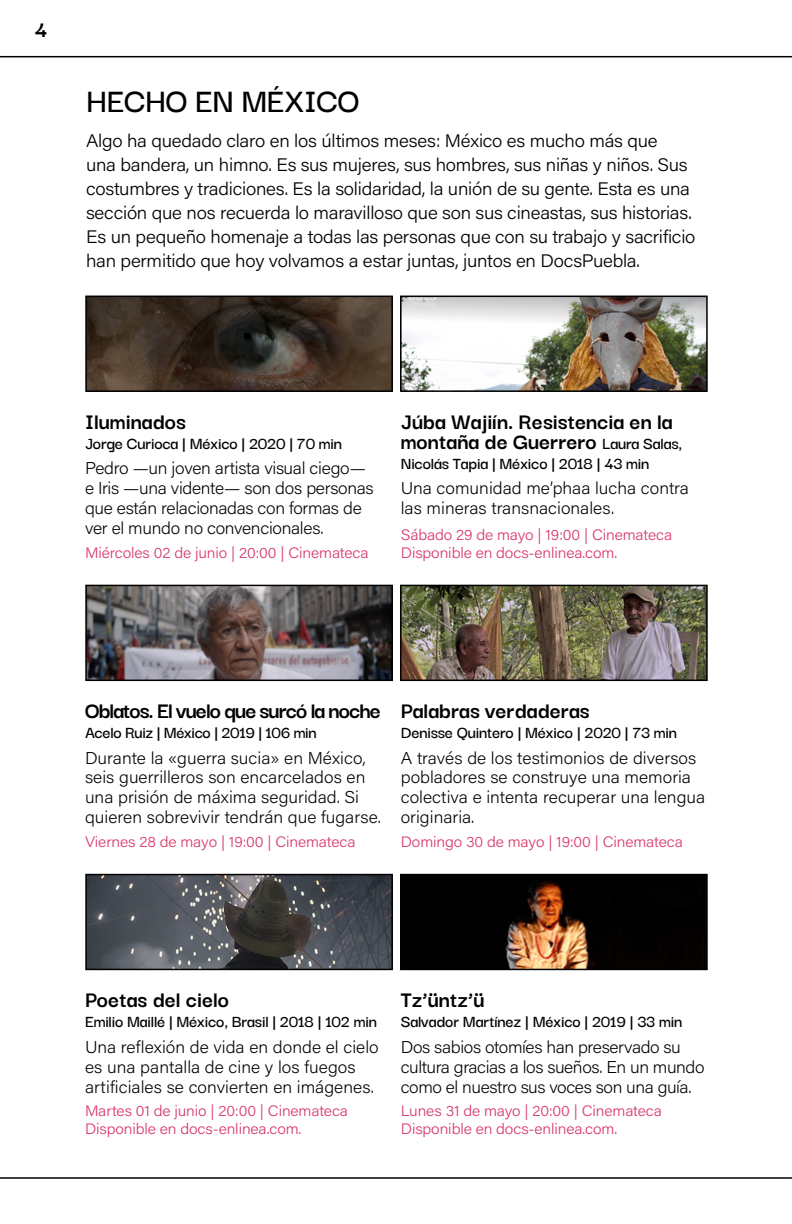
<style>
.page{position:relative;width:792px;height:1224px;background:#fff}
.page>*{position:absolute;margin:0;border:0;box-sizing:border-box;transform-origin:0 0}
.t1{font:600 36px "Darker Grotesque";letter-spacing:-.01em;color:#000}
.t2{font:700 24px/20px "Darker Grotesque";color:#000}
.t3{font:700 24px "Darker Grotesque";letter-spacing:-.04em;color:#000}
.t4{font:18px/24px "Acumin Variable Concept";letter-spacing:.02em;color:#000}
.t5{font:600 18px "Darker Grotesque";letter-spacing:-.01em;color:#000}
.t6{font:17px/20px "Acumin Variable Concept";letter-spacing:.02em;color:#000}
.t7{font:15px/18px "Acumin Variable Concept";letter-spacing:.03em;color:#d83b6a}
.s1{font-weight:600;font-size:18px}
</style>
<div class="page">
<img style="left:88px;top:299px;width:302px;height:90px">
<div style="left:85px;top:296px;width:308px;height:96px;border:2px solid #000"></div>
<img style="left:88px;top:588px;width:302px;height:90px">
<div style="left:85px;top:585px;width:308px;height:96px;border:2px solid #000"></div>
<img style="left:88px;top:877px;width:302px;height:90px">
<div style="left:85px;top:874px;width:308px;height:96px;border:2px solid #000"></div>
<img style="left:403px;top:299px;width:302px;height:90px">
<div style="left:400px;top:296px;width:308px;height:96px;border:2px solid #000"></div>
<img style="left:403px;top:588px;width:302px;height:90px">
<div style="left:400px;top:585px;width:308px;height:96px;border:2px solid #000"></div>
<img style="left:403px;top:877px;width:302px;height:90px">
<div style="left:400px;top:874px;width:308px;height:96px;border:2px solid #000"></div>
<hr style="left:0;top:56px;width:792px;height:1px;background:#000">
<hr style="left:0;top:1177px;width:792px;height:2px;background:#000">
<h2 class="t2" style="left:35px;top:18px;width:14px">4</h2>
<h1 class="t1" style="left:86px;top:74px;width:275px">HECHO EN MÉXICO</h1>
<p class="t4" style="left:86px;top:128px;width:610px">Algo ha quedado claro en los últimos meses: México es mucho más que<br>una bandera, un himno. Es sus mujeres, sus hombres, sus niñas y niños. Sus costumbres y tradiciones. Es la solidaridad, la unión de su gente. Esta es una sección que nos recuerda lo maravilloso que son sus cineastas, sus historias.<br>Es un pequeño homenaje a todas las personas que con su trabajo y sacrificio han permitido que hoy volvamos a estar juntas, juntos en DocsPuebla.</p>
<h2 class="t2" style="left:85px;top:410px;width:103px">Iluminados</h2>
<p class="t5" style="left:85px;top:430px;width:259px">Jorge Curioca | México | 2020 | 70 min</p>
<p class="t6" style="left:85px;top:458px;width:290px">Pedro —un joven artista visual ciego— e Iris —una vidente— son dos personas que están relacionadas con formas de ver el mundo no convencionales.</p>
<p class="t7" style="left:85px;top:543px;width:285px">Miércoles 02 de junio | 20:00 | Cinemateca</p>
<h2 class="t2" style="left:401px;top:410px;width:283px">Júba Wajiín. Resistencia en la montaña de Guerrero <span class="s1">Laura Salas,</span></h2>
<p class="t5" style="left:401px;top:450px;width:250px">Nicolás Tapia | México | 2018 | 43 min</p>
<p class="t6" style="left:401px;top:478px;width:289px">Una comunidad me’phaa lucha contra las mineras transnacionales.</p>
<p class="t7" style="left:401px;top:525px;width:272px">Sábado 29 de mayo | 19:00 | Cinemateca<br>Disponible en docs-enlinea.com.</p>
<h2 class="t3" style="left:85px;top:692px;width:297px">Oblatos. El vuelo que surcó la noche</h2>
<p class="t5" style="left:85px;top:719px;width:233px">Acelo Ruiz | México | 2019 | 106 min</p>
<p class="t6" style="left:85px;top:747px;width:297px">Durante la «guerra sucia» en México, seis guerrilleros son encarcelados en una prisión de máxima seguridad. Si quieren sobrevivir tendrán que fugarse.</p>
<p class="t7" style="left:85px;top:832px;width:271px">Viernes 28 de mayo | 19:00 | Cinemateca</p>
<h2 class="t2" style="left:401px;top:699px;width:191px">Palabras verdaderas</h2>
<p class="t5" style="left:401px;top:719px;width:278px">Denisse Quintero | México | 2020 | 73 min</p>
<p class="t6" style="left:401px;top:747px;width:306px">A través de los testimonios de diversos pobladores se construye una memoria colectiva e intenta recuperar una lengua originaria.</p>
<p class="t7" style="left:401px;top:832px;width:283px">Domingo 30 de mayo | 19:00 | Cinemateca</p>
<h2 class="t2" style="left:85px;top:988px;width:146px">Poetas del cielo</h2>
<p class="t5" style="left:85px;top:1008px;width:293px">Emilio Maillé | México, Brasil | 2018 | 102 min</p>
<p class="t6" style="left:85px;top:1036px;width:295px">Una reflexión de vida en donde el cielo es una pantalla de cine y los fuegos artificiales se convierten en imágenes.</p>
<p class="t7" style="left:85px;top:1102px;width:264px">Martes 01 de junio | 20:00 | Cinemateca<br>Disponible en docs-enlinea.com.</p>
<h2 class="t2" style="left:401px;top:988px;width:85px">Tz’üntz’ü</h2>
<p class="t5" style="left:401px;top:1008px;width:283px">Salvador Martínez | México | 2019 | 33 min</p>
<p class="t6" style="left:401px;top:1036px;width:305px">Dos sabios otomíes han preservado su cultura gracias a los sueños. En un mundo como el nuestro sus voces son una guía.</p>
<p class="t7" style="left:401px;top:1102px;width:262px">Lunes 31 de mayo | 20:00 | Cinemateca<br>Disponible en docs-enlinea.com.</p>
</div>
